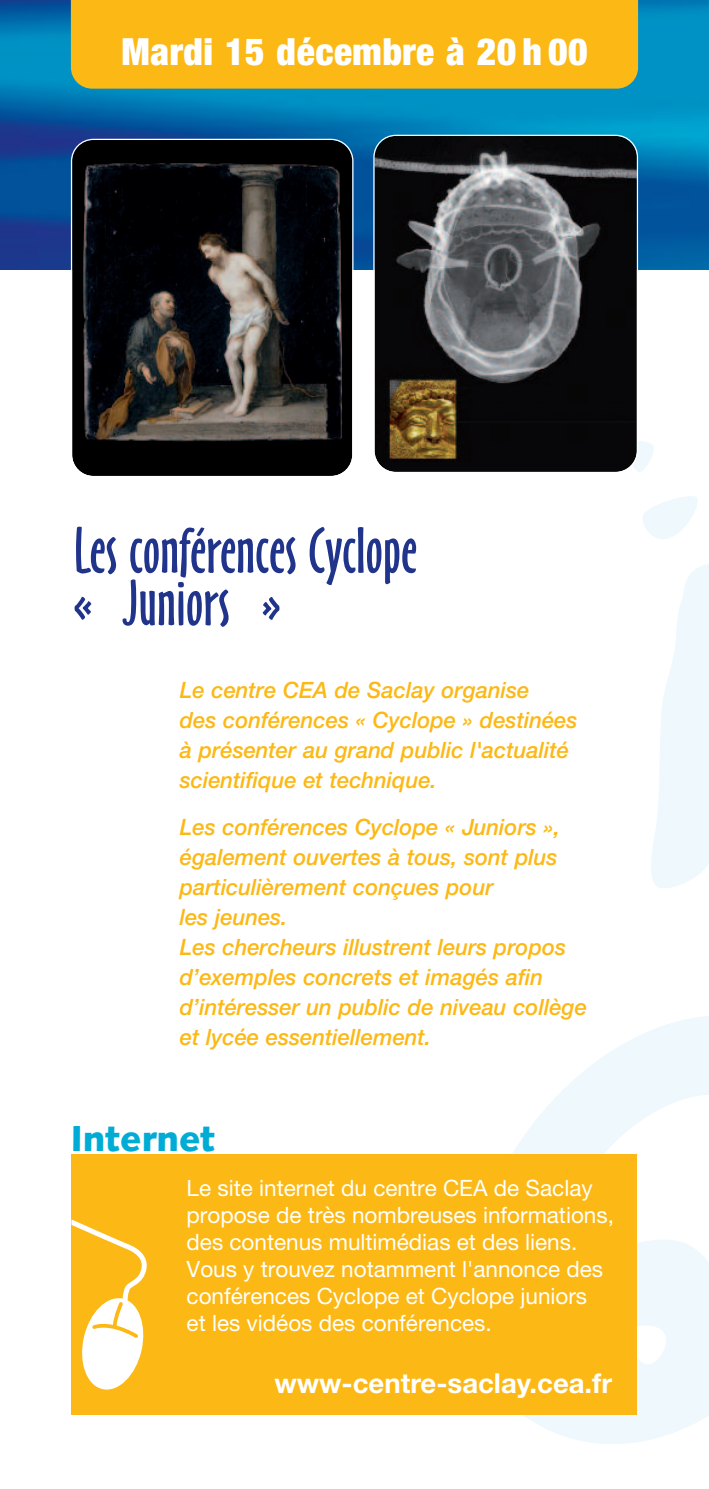
<style>
.page{position:relative;width:709px;height:1489px;background:#fff}
.page>*{position:absolute;margin:0;border:0;box-sizing:border-box;transform-origin:0 0}
.t1{font:60px/52.5px "Oz Handicraft BT";color:#20348b}
.t2{font:900 condensed 37.5px "Helvetica Neue";letter-spacing:.015em;color:#fff}
.t3{font:900 36px "Syntax";color:#00acd5}
.t4{font:700 27.5px "Helvetica Neue";color:#fff}
.t5{font:italic 500 22.5px/30px "Helvetica Neue";color:#fcb814}
.t6{font:22.5px/27px "Helvetica Neue";color:#fff}
</style>
<div class="page">
<img style="left:0;top:0;width:708px;height:269px">
<hr style="left:708px;top:0;width:1px;height:269px;background:#00acd5">
<svg style="left:633px;top:441px;width:21px;height:31px"></svg>
<svg style="left:651px;top:564px;width:58px;height:324px"></svg>
<svg style="left:643px;top:496px;width:55px;height:43px"></svg>
<svg style="left:442px;top:1016px;width:267px;height:428px"></svg>
<div style="left:71px;top:0;width:567px;height:89px;background:#fcb814"></div>
<div style="left:72px;top:1154px;width:565px;height:260px;background:#fcb814"></div>
<svg style="left:71px;top:1219px;width:76px;height:173px"></svg>
<img style="left:374px;top:136px;width:263px;height:336px;border-radius:21px">
<div style="left:373px;top:135px;width:265px;height:338px;border:2px solid #fff;border-radius:23px"></div>
<img style="left:72px;top:140px;width:280px;height:336px;border-radius:21px">
<div style="left:71px;top:139px;width:282px;height:338px;border:2px solid #fff;border-radius:23px"></div>
<h2 class="t2" style="left:121px;top:38px;width:468px">Mardi 15 décembre à 20 h 00</h2>
<h1 class="t1" style="left:73px;top:529px;width:345px">Les conférences Cyclope « Juniors »</h1>
<p class="t5" style="left:180px;top:676px;width:399px">Le centre CEA de Saclay organise<br>des conférences « Cyclope » destinées à présenter au grand public l'actualité scientifique et technique.</p>
<p class="t5" style="left:180px;top:814px;width:409px">Les conférences Cyclope « Juniors », également ouvertes à tous, sont plus particulièrement conçues pour<br>les jeunes.<br>Les chercheurs illustrent leurs propos d’exemples concrets et imagés afin d’intéresser un public de niveau collège et lycée essentiellement.</p>
<h3 class="t3" style="left:71px;top:1124px;width:146px">Internet</h3>
<p class="t6" style="left:187px;top:1176px;width:429px">Le site internet du centre CEA de Saclay propose de très nombreuses informations, des contenus multimédias et des liens.<br>Vous y trouvez notamment l'annonce des conférences Cyclope et Cyclope juniors<br>et les vidéos des conférences.</p>
<p class="t4" style="left:274px;top:1373px;width:339px">www-centre-saclay.cea.fr</p>
</div>
